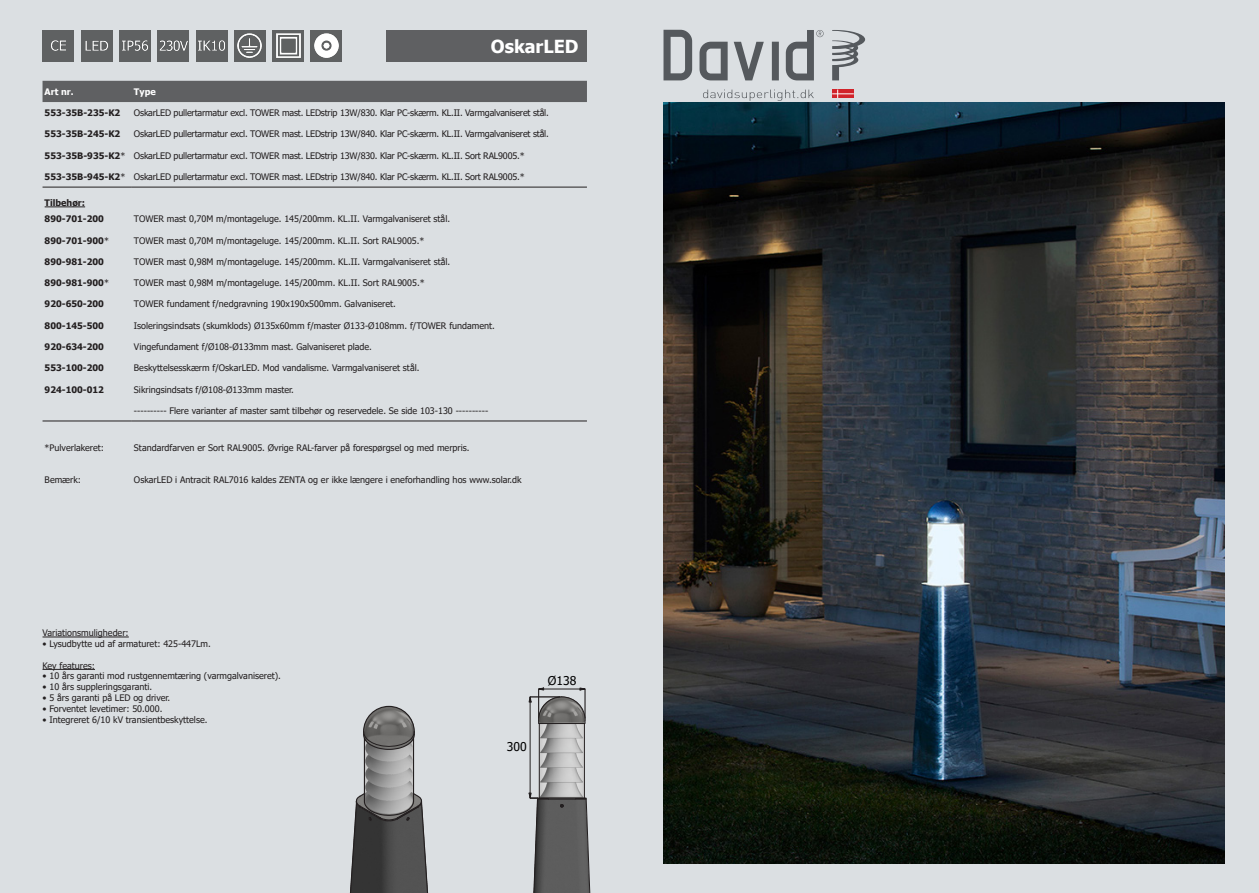
<style>
.page{position:relative;width:1259px;height:893px;background:#dbdfe2}
.page>*{position:absolute;margin:0;border:0;box-sizing:border-box;transform-origin:0 0}
.t1{font:18.6px "Tahoma";color:#000}
.t2{font:700 18px "Tahoma";color:#fff}
.t3{font:12.15px "Tahoma";letter-spacing:-.005em;color:#000}
.t4{font:9px "Tahoma";color:#231f20}
.t5{font:9px "Tahoma";letter-spacing:-.02em;color:#231f20}
.t6{font:700 9px "Tahoma";color:#231f20}
.t7{font:700 9px "Tahoma";color:#fff}
.s1{font-weight:400}
</style>
<div class="page">
<svg style="left:832px;top:30px;width:33px;height:50px;background:#afb3b6"></svg>
<svg style="left:663px;top:30px;width:160px;height:50px;background:#a6aaae"></svg>
<svg style="left:703px;top:90px;width:111px;height:11px"></svg>
<svg style="left:832px;top:90px;width:22px;height:8px"></svg>
<img style="left:663px;top:102px;width:562px;height:761px">
<div style="left:387px;top:30px;width:200px;height:32px;background:#5f6062"></div>
<img style="left:43px;top:30px;width:31px;height:32px">
<img style="left:81px;top:30px;width:32px;height:32px">
<img style="left:119px;top:30px;width:32px;height:32px">
<img style="left:157px;top:30px;width:32px;height:32px">
<img style="left:196px;top:30px;width:31px;height:32px">
<img style="left:234px;top:30px;width:32px;height:32px">
<img style="left:272px;top:30px;width:32px;height:32px">
<img style="left:310px;top:30px;width:32px;height:32px">
<img style="left:525px;top:697px;width:74px;height:95px">
<div style="left:538px;top:720px;width:47px;height:4px;border:1px solid #231f20"></div>
<hr style="left:539px;top:723px;width:1px;height:75px;background:#231f20">
<hr style="left:584px;top:723px;width:1px;height:75px;background:#231f20">
<hr style="left:530px;top:702px;width:1px;height:91px;background:#231f20">
<svg style="left:524px;top:792px;width:76px;height:101px;background:#808182"></svg>
<svg style="left:528px;top:687px;width:59px;height:34px;background:#979898"></svg>
<svg style="left:288px;top:668px;width:167px;height:225px;background:#b6b9bb"></svg>
<div style="left:43px;top:81px;width:544px;height:21px;background:#5f6062"></div>
<hr style="left:43px;top:637px;width:86px;height:1px;background:#231f20">
<hr style="left:43px;top:669px;width:52px;height:1px;background:#231f20">
<hr style="left:43px;top:421px;width:89px;height:1px;background:#231f20">
<hr style="left:132px;top:421px;width:455px;height:1px;background:#231f20">
<hr style="left:43px;top:187px;width:89px;height:1px;background:#231f20">
<hr style="left:132px;top:187px;width:455px;height:1px;background:#231f20">
<hr style="left:45px;top:206px;width:40px;height:1px;background:#231f20">
<p class="t7" style="left:45px;top:85px;width:30px">Art nr.</p>
<p class="t7" style="left:134px;top:85px;width:23px">Type</p>
<p class="t2" style="left:491px;top:33px;width:89px">OskarLED</p>
<p class="t6" style="left:45px;top:107px;width:77px">553-35B-235-K2</p>
<p class="t5" style="left:134px;top:107px;width:416px">OskarLED pullertarmatur excl. TOWER mast. LEDstrip 13W/830. Klar PC-skærm. KL.II. Varmgalvaniseret stål.</p>
<p class="t6" style="left:45px;top:128px;width:77px">553-35B-245-K2</p>
<p class="t5" style="left:134px;top:128px;width:416px">OskarLED pullertarmatur excl. TOWER mast. LEDstrip 13W/840. Klar PC-skærm. KL.II. Varmgalvaniseret stål.</p>
<p class="t6" style="left:45px;top:149px;width:82px">553-35B-935-K2<span class="s1">*</span></p>
<p class="t5" style="left:134px;top:149px;width:392px">OskarLED pullertarmatur excl. TOWER mast. LEDstrip 13W/830. Klar PC-skærm. KL.II. Sort RAL9005.*</p>
<p class="t6" style="left:45px;top:170px;width:82px">553-35B-945-K2<span class="s1">*</span></p>
<p class="t5" style="left:134px;top:171px;width:392px">OskarLED pullertarmatur excl. TOWER mast. LEDstrip 13W/840. Klar PC-skærm. KL.II. Sort RAL9005.*</p>
<p class="t6" style="left:45px;top:197px;width:42px">Tilbehør:</p>
<p class="t6" style="left:45px;top:213px;width:61px">890-701-200</p>
<p class="t4" style="left:134px;top:213px;width:318px">TOWER mast 0,70M m/montageluge. 145/200mm. KL.II. Varmgalvaniseret stål.</p>
<p class="t6" style="left:45px;top:234px;width:66px">890-701-900<span class="s1">*</span></p>
<p class="t4" style="left:134px;top:234px;width:292px">TOWER mast 0,70M m/montageluge. 145/200mm. KL.II. Sort RAL9005.*</p>
<p class="t6" style="left:45px;top:255px;width:61px">890-981-200</p>
<p class="t4" style="left:134px;top:256px;width:318px">TOWER mast 0,98M m/montageluge. 145/200mm. KL.II. Varmgalvaniseret stål.</p>
<p class="t6" style="left:45px;top:277px;width:66px">890-981-900<span class="s1">*</span></p>
<p class="t4" style="left:134px;top:277px;width:292px">TOWER mast 0,98M m/montageluge. 145/200mm. KL.II. Sort RAL9005.*</p>
<p class="t6" style="left:45px;top:298px;width:61px">920-650-200</p>
<p class="t4" style="left:134px;top:298px;width:263px">TOWER fundament f/nedgravning 190x190x500mm. Galvaniseret.</p>
<p class="t6" style="left:45px;top:319px;width:61px">800-145-500</p>
<p class="t4" style="left:134px;top:319px;width:362px">Isoleringsindsats (skumklods) Ø135x60mm f/master Ø133-Ø108mm. f/TOWER fundament.</p>
<p class="t6" style="left:45px;top:340px;width:61px">920-634-200</p>
<p class="t4" style="left:134px;top:341px;width:239px">Vingefundament f/Ø108-Ø133mm mast. Galvaniseret plade.</p>
<p class="t6" style="left:45px;top:362px;width:61px">553-100-200</p>
<p class="t4" style="left:134px;top:362px;width:287px">Beskyttelsesskærm f/OskarLED. Mod vandalisme. Varmgalvaniseret stål.</p>
<p class="t6" style="left:45px;top:383px;width:61px">924-100-012</p>
<p class="t4" style="left:134px;top:383px;width:162px">Sikringsindsats f/Ø108-Ø133mm master.</p>
<p class="t4" style="left:134px;top:404px;width:356px">---------- Flere varianter af master samt tilbehør og reservedele. Se side 103-130 ----------</p>
<p class="t4" style="left:45px;top:442px;width:61px">*Pulverlakeret:</p>
<p class="t4" style="left:134px;top:442px;width:337px">Standardfarven er Sort RAL9005. Øvrige RAL-farver på forespørgsel og med merpris.</p>
<p class="t4" style="left:45px;top:474px;width:38px">Bemærk:</p>
<p class="t4" style="left:134px;top:474px;width:389px">OskarLED i Antracit RAL7016 kaldes ZENTA og er ikke længere i eneforhandling hos www.solar.dk</p>
<p class="t4" style="left:43px;top:627px;width:88px">Variationsmuligheder:</p>
<p class="t4" style="left:43px;top:638px;width:170px">• Lysudbytte ud af armaturet: 425-447Lm.</p>
<p class="t4" style="left:43px;top:659px;width:54px">Key features:</p>
<p class="t4" style="left:43px;top:670px;width:240px">• 10 års garanti mod rustgennemtæring (varmgalvaniseret).</p>
<p class="t4" style="left:43px;top:681px;width:111px">• 10 års suppleringsgaranti.</p>
<p class="t4" style="left:43px;top:692px;width:129px">• 5 års garanti på LED og driver.</p>
<p class="t4" style="left:43px;top:702px;width:121px">• Forventet levetimer: 50.000.</p>
<p class="t4" style="left:43px;top:713px;width:166px">• Integreret 6/10 kV transientbeskyttelse.</p>
<p class="t1" style="left:18px;top:630px;width:45px">Ø138</p>
<p class="t3" style="left:548px;top:673px;width:30px">Ø138</p>
<p class="t3" style="left:507px;top:739px;width:21px">300</p>
</div>
